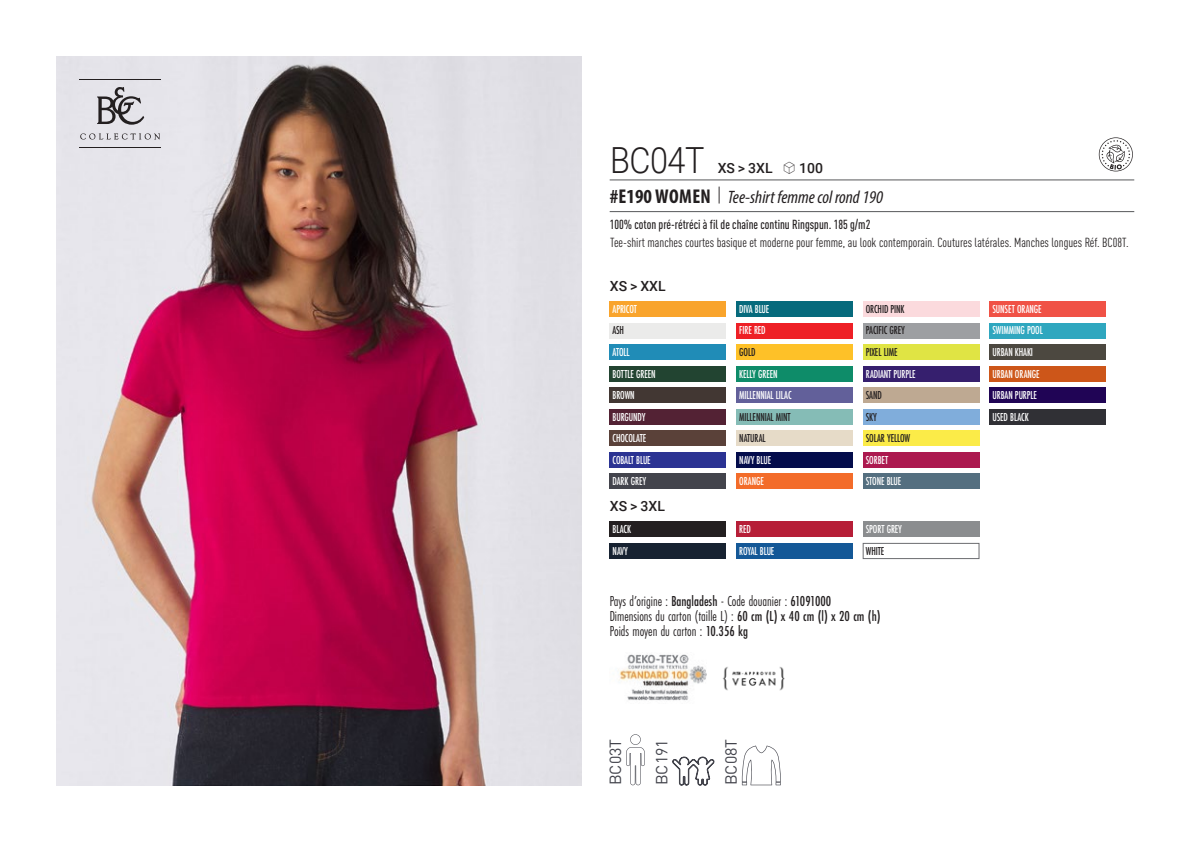
<style>
.page{position:relative;width:1191px;height:842px;background:#fff}
.page>*{position:absolute;margin:0;border:0;box-sizing:border-box;transform-origin:0 0}
.t1{font:300 36px "Roboto";letter-spacing:-.015em;color:#231f20;scale:.9 1}
.t2{font:italic 18px "Myriad Variable Concept";color:#231f20}
.t3{font:16px "DIN Pro";color:#43444c}
.t4{font:15px "Futura PT Cond";color:#231f20;scale:.95 1}
.t5{font:500 14px "Roboto";letter-spacing:.005em;color:#231f20}
.t6{font:condensed 13px "DIN Pro";color:#231f20}
.grammage_2020{font:500 condensed 13px "DIN Pro";color:#231f20;scale:.95 1}
.Coloris_nuancier_bla{font:500 12px "Futura PT Cond";letter-spacing:-.01em;color:#fff;scale:.9 1}
.Coloris_nuancier{font:500 12px "Futura PT Cond";letter-spacing:-.01em;color:#231f20;scale:.9 1}
.s1{font-family:"Linotype Shapeshifter";font-weight:400;font-size:16px}
.s2{font-family:"Myriad Pro";font-weight:700;font-style:normal;font-stretch:condensed;font-size:20px}
.s3{font-family:"Roboto Condensed";font-weight:300;font-style:normal;font-size:20px}
.s4{font-weight:500}
</style>
<div class="page">
<img style="left:57px;top:57px;width:524px;height:728px">
<hr style="left:79px;top:79px;width:82px;height:1px;background:#231f20">
<hr style="left:79px;top:147px;width:82px;height:1px;background:#231f20">
<svg style="left:80px;top:133px;width:80px;height:7px"></svg>
<svg style="left:97px;top:87px;width:47px;height:38px;background:#a7a5a9"></svg>
<div style="left:609px;top:301px;width:117px;height:16px;background:#f9a42c"></div>
<div style="left:609px;top:323px;width:117px;height:15px;background:#ebebea"></div>
<div style="left:609px;top:344px;width:117px;height:16px;background:#208cb7"></div>
<div style="left:609px;top:366px;width:117px;height:15px;background:#224431"></div>
<div style="left:609px;top:387px;width:117px;height:16px;background:#423733"></div>
<div style="left:609px;top:409px;width:117px;height:15px;background:#532234"></div>
<div style="left:609px;top:430px;width:117px;height:16px;background:#5a4139"></div>
<div style="left:609px;top:452px;width:117px;height:16px;background:#2b3393"></div>
<div style="left:609px;top:474px;width:117px;height:15px;background:#43444c"></div>
<div style="left:736px;top:301px;width:116px;height:16px;background:#066a7c"></div>
<div style="left:736px;top:323px;width:116px;height:15px;background:#ee2026"></div>
<div style="left:736px;top:344px;width:116px;height:16px;background:#fec128"></div>
<div style="left:736px;top:366px;width:116px;height:15px;background:#0e8c69"></div>
<div style="left:736px;top:387px;width:116px;height:16px;background:#62609a"></div>
<div style="left:736px;top:409px;width:116px;height:15px;background:#85bcb6"></div>
<div style="left:736px;top:430px;width:116px;height:16px;background:#e6dbc8"></div>
<div style="left:736px;top:452px;width:116px;height:16px;background:#040c4b"></div>
<div style="left:736px;top:474px;width:116px;height:15px;background:#f36c2a"></div>
<div style="left:863px;top:301px;width:116px;height:16px;background:#fbdadd"></div>
<div style="left:863px;top:323px;width:116px;height:15px;background:#9d9fa2"></div>
<div style="left:863px;top:344px;width:116px;height:16px;background:#e0e444"></div>
<div style="left:863px;top:366px;width:116px;height:15px;background:#361f6e"></div>
<div style="left:863px;top:387px;width:116px;height:16px;background:#bea992"></div>
<div style="left:863px;top:409px;width:116px;height:15px;background:#80addb"></div>
<div style="left:863px;top:430px;width:116px;height:16px;background:#fbeb48"></div>
<div style="left:863px;top:452px;width:116px;height:16px;background:#ac194f"></div>
<div style="left:863px;top:474px;width:116px;height:15px;background:#546f80"></div>
<div style="left:989px;top:301px;width:116px;height:16px;background:#f05246"></div>
<div style="left:989px;top:323px;width:116px;height:15px;background:#2fa7bf"></div>
<div style="left:989px;top:344px;width:116px;height:16px;background:#4c4840"></div>
<div style="left:989px;top:366px;width:116px;height:15px;background:#cd5619"></div>
<div style="left:989px;top:387px;width:116px;height:16px;background:#200455"></div>
<div style="left:989px;top:409px;width:116px;height:15px;background:#303035"></div>
<div style="left:609px;top:522px;width:117px;height:15px;background:#231f20"></div>
<div style="left:609px;top:543px;width:117px;height:16px;background:#172231"></div>
<div style="left:736px;top:522px;width:116px;height:15px;background:#b61e37"></div>
<div style="left:736px;top:543px;width:116px;height:16px;background:#145897"></div>
<div style="left:863px;top:522px;width:116px;height:15px;background:#8b8d8f"></div>
<div style="left:863px;top:543px;width:116px;height:16px;background:#fff;border:1px solid #6c6d70"></div>
<svg style="left:626px;top:734px;width:18px;height:51px"></svg>
<svg style="left:672px;top:757px;width:42px;height:28px"></svg>
<svg style="left:742px;top:745px;width:39px;height:40px"></svg>
<svg style="left:1098px;top:137px;width:34px;height:34px"></svg>
<img style="left:619px;top:654px;width:87px;height:47px">
<img style="left:722px;top:667px;width:63px;height:24px">
<hr style="left:609px;top:180px;width:525px;height:1px;background:#57585a">
<hr style="left:609px;top:211px;width:525px;height:1px;background:#57585a">
<p class="t1" style="left:610px;top:135px;width:106px">BC04T</p>
<p class="t5" style="left:717px;top:158px;width:107px">XS &gt; 3XL <span class="s1">S</span> 100</p>
<p class="t2" style="left:609px;top:186px;width:275px"><span class="s2">#E190 WOMEN</span> <span class="s3">|</span> Tee-shirt femme col rond 190</p>
<p class="grammage_2020" style="left:609px;top:215px;width:276px">100% coton pré-rétréci à fil de chaîne continu Ringspun. 185 g/m2</p>
<p class="t6" style="left:610px;top:233px;width:520px">Tee-shirt manches courtes basique et moderne pour femme, au look contemporain. Coutures latérales. Manches longues Réf. BC08T.</p>
<p class="t5" style="left:610px;top:276px;width:57px">XS &gt; XXL</p>
<p class="Coloris_nuancier_bla" style="left:612px;top:302px;width:29px">APRICOT</p>
<p class="Coloris_nuancier" style="left:612px;top:323px;width:14px">ASH</p>
<p class="Coloris_nuancier_bla" style="left:612px;top:345px;width:21px">ATOLL</p>
<p class="Coloris_nuancier_bla" style="left:612px;top:366px;width:49px">BOTTLE GREEN</p>
<p class="Coloris_nuancier_bla" style="left:612px;top:388px;width:26px">BROWN</p>
<p class="Coloris_nuancier_bla" style="left:612px;top:410px;width:38px">BURGUNDY</p>
<p class="Coloris_nuancier_bla" style="left:612px;top:431px;width:39px">CHOCOLATE</p>
<p class="Coloris_nuancier_bla" style="left:612px;top:453px;width:44px">COBALT BLUE</p>
<p class="Coloris_nuancier_bla" style="left:612px;top:474px;width:39px">DARK GREY</p>
<p class="t5" style="left:610px;top:496px;width:56px">XS &gt; 3XL</p>
<p class="Coloris_nuancier_bla" style="left:612px;top:522px;width:22px">BLACK</p>
<p class="Coloris_nuancier_bla" style="left:612px;top:544px;width:18px">NAVY</p>
<p class="Coloris_nuancier_bla" style="left:739px;top:302px;width:35px">DIVA BLUE</p>
<p class="Coloris_nuancier_bla" style="left:739px;top:323px;width:31px">FIRE RED</p>
<p class="Coloris_nuancier" style="left:739px;top:345px;width:20px">GOLD</p>
<p class="Coloris_nuancier_bla" style="left:739px;top:366px;width:44px">KELLY GREEN</p>
<p class="Coloris_nuancier_bla" style="left:739px;top:388px;width:60px">MILLENNIAL LILAC</p>
<p class="Coloris_nuancier" style="left:739px;top:410px;width:59px">MILLENNIAL MINT</p>
<p class="Coloris_nuancier" style="left:739px;top:431px;width:31px">NATURAL</p>
<p class="Coloris_nuancier_bla" style="left:739px;top:453px;width:37px">NAVY BLUE</p>
<p class="Coloris_nuancier_bla" style="left:739px;top:474px;width:29px">ORANGE</p>
<p class="Coloris_nuancier_bla" style="left:739px;top:522px;width:15px">RED</p>
<p class="Coloris_nuancier_bla" style="left:739px;top:544px;width:41px">ROYAL BLUE</p>
<p class="Coloris_nuancier" style="left:866px;top:302px;width:45px">ORCHID PINK</p>
<p class="Coloris_nuancier" style="left:866px;top:323px;width:45px">PACIFIC GREY</p>
<p class="Coloris_nuancier" style="left:866px;top:345px;width:37px">PIXEL LIME</p>
<p class="Coloris_nuancier_bla" style="left:866px;top:366px;width:57px">RADIANT PURPLE</p>
<p class="Coloris_nuancier" style="left:866px;top:388px;width:19px">SAND</p>
<p class="Coloris_nuancier" style="left:866px;top:410px;width:14px">SKY</p>
<p class="Coloris_nuancier" style="left:866px;top:431px;width:51px">SOLAR YELLOW</p>
<p class="Coloris_nuancier_bla" style="left:866px;top:453px;width:26px">SORBET</p>
<p class="Coloris_nuancier_bla" style="left:866px;top:474px;width:41px">STONE BLUE</p>
<p class="Coloris_nuancier_bla" style="left:866px;top:522px;width:42px">SPORT GREY</p>
<p class="Coloris_nuancier" style="left:866px;top:544px;width:22px">WHITE</p>
<p class="t4" style="left:609px;top:592px;width:235px">Pays d’origine : <span class="s4">Bangladesh</span> - Code douanier : <span class="s4">61091000</span></p>
<p class="t4" style="left:609px;top:607px;width:287px">Dimensions du carton (taille L) : <span class="s4">60 cm (L) x 40 cm (l) x 20 cm (h)</span></p>
<p class="t4" style="left:609px;top:622px;width:147px">Poids moyen du carton : <span class="s4">10.356 kg</span></p>
<p class="t3" style="left:602px;top:785px;width:48px;rotate:-90deg">BC03T</p>
<p class="t3" style="left:649px;top:785px;width:47px;rotate:-90deg">BC191</p>
<p class="t3" style="left:718px;top:785px;width:48px;rotate:-90deg">BC08T</p>
<p class="Coloris_nuancier_bla" style="left:992px;top:302px;width:56px">SUNSET ORANGE</p>
<p class="Coloris_nuancier_bla" style="left:992px;top:323px;width:57px">SWIMMING POOL</p>
<p class="Coloris_nuancier_bla" style="left:992px;top:345px;width:47px">URBAN KHAKI</p>
<p class="Coloris_nuancier_bla" style="left:992px;top:366px;width:54px">URBAN ORANGE</p>
<p class="Coloris_nuancier_bla" style="left:992px;top:388px;width:51px">URBAN PURPLE</p>
<p class="Coloris_nuancier_bla" style="left:992px;top:410px;width:42px">USED BLACK</p>
</div>
